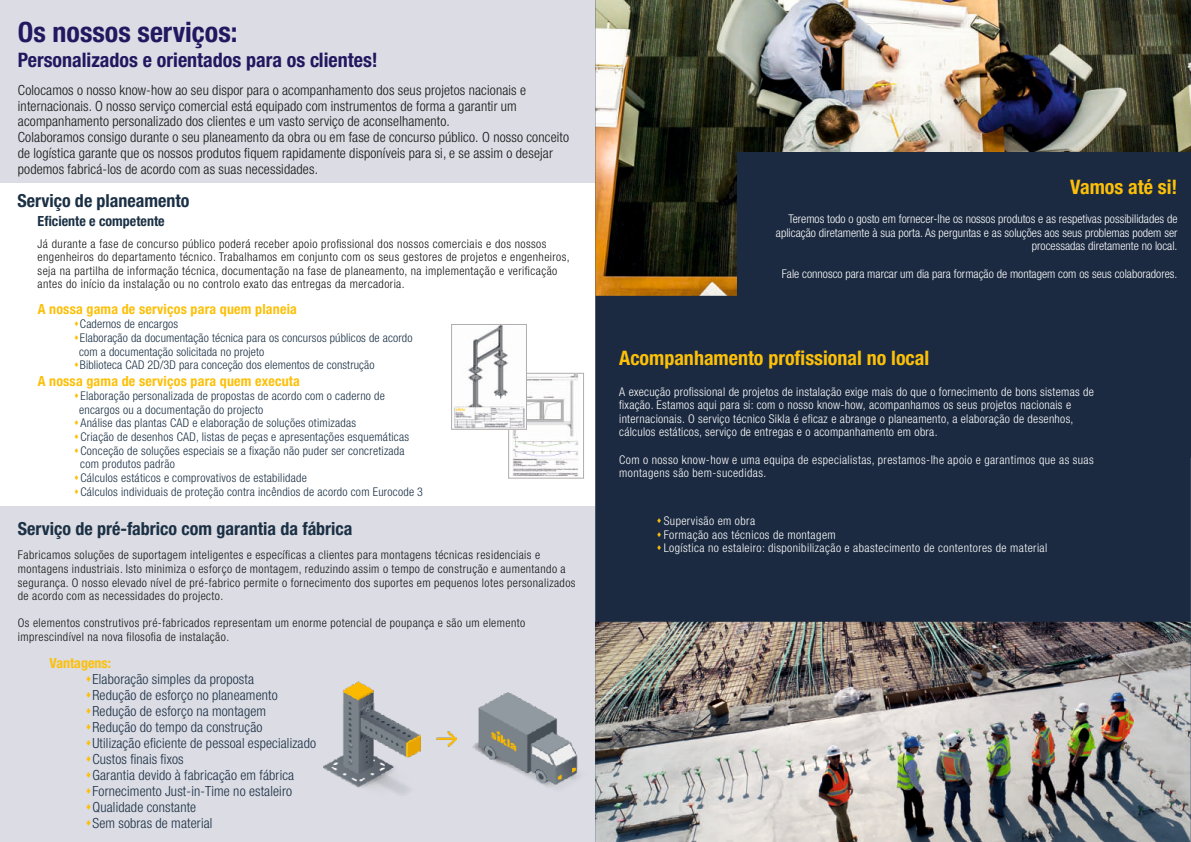
<style>
.page{position:relative;width:1191px;height:842px;background:#fff}
.page>*{position:absolute;margin:0;border:0;box-sizing:border-box;transform-origin:0 0}
.t1{font:700 condensed 28px "Helvetica Neue";color:#221860}
.t2{font:700 condensed 20px "Helvetica Neue";color:#fcc009}
.t3{font:700 condensed 20px "Helvetica Neue LT Std";color:#221860}
.t4{font:700 condensed 18px "Helvetica Neue";color:#1b3044}
.t5{font:300 condensed 14px/15.8px "Helvetica Neue LT Pro";letter-spacing:.01em;color:#151616}
.t6{font:300 condensed 14px "Helvetica Neue LT Pro";letter-spacing:.01em;color:#1b3044}
.t7{font:700 condensed 14px "Helvetica Neue";letter-spacing:.01em;color:#fcc009}
.t8{font:700 condensed 14px "Helvetica Neue";color:#1b3044}
.t9{font:300 condensed 12px/13.8px "Helvetica Neue LT Pro";letter-spacing:.035em;color:#151616}
.t10{font:300 condensed 12px/13.7px "Helvetica Neue LT Pro";letter-spacing:.02em;color:#1b3044}
.t11{font:300 condensed 12px/13.6px "Helvetica Neue LT Pro";letter-spacing:.025em;color:#fff}
.t12{font:300 condensed 12px/13.6px "Helvetica Neue LT Pro";color:#fff;text-align:right}
.s1{color:#fcc009}
</style>
<div class="page">
<div style="left:0;top:0;width:596px;height:182px;background:#dbdce4"></div>
<div style="left:0;top:506px;width:596px;height:336px;background:#dbdce4"></div>
<div style="left:595px;top:0;width:595px;height:842px;background:#1b2a41"></div>
<img style="left:595px;top:622px;width:595px;height:220px">
<img style="left:323px;top:668px;width:383px;height:131px">
<img style="left:512px;top:375px;width:67px;height:101px">
<div style="left:508px;top:373px;width:75px;height:105px;border:1px solid #b0acab"></div>
<img style="left:454px;top:326px;width:70px;height:101px">
<div style="left:451px;top:324px;width:75px;height:105px;border:1px solid #b2aead"></div>
<img style="left:595px;top:0;width:595px;height:296px">
<div style="left:737px;top:152px;width:453px;height:305px;background:#1b2a41"></div>
<h1 class="t1" style="left:18px;top:20px;width:221px">Os nossos serviços:</h1>
<h2 class="t3" style="left:18px;top:53px;width:361px">Personalizados e orientados para os clientes!</h2>
<p class="t5" style="left:18px;top:84px;width:553px">Colocamos o nosso know-how ao seu dispor para o acompanhamento dos seus projetos nacionais e internacionais. O nosso serviço comercial está equipado com instrumentos de forma a garantir um acompanhamento personalizado dos clientes e um vasto serviço de aconselhamento.<br>Colaboramos consigo durante o seu planeamento da obra ou em fase de concurso público. O nosso conceito de logística garante que os nossos produtos fiquem rapidamente disponíveis para si, e se assim o desejar podemos fabricá-los de acordo com as suas necessidades.</p>
<h3 class="t4" style="left:17px;top:193px;width:174px">Serviço de planeamento</h3>
<p class="t9" style="left:38px;top:238px;width:534px">Já durante a fase de concurso público poderá receber apoio profissional dos nossos comerciais e dos nossos engenheiros do departamento técnico. Trabalhamos em conjunto com os seus gestores de projetos e engenheiros, seja na partilha de informação técnica, documentação na fase de planeamento, na implementação e verificação antes do início da instalação ou no controlo exato das entregas da mercadoria.</p>
<p class="t7" style="left:38px;top:303px;width:261px">A nossa gama de serviços para quem planeia</p>
<p class="t10" style="left:74px;top:319px;width:106px"><span class="s1">▲</span>Cadernos de encargos</p>
<p class="t10" style="left:79px;top:332px;width:335px;text-indent:-5px"><span class="s1">▲</span>Elaboração da documentação técnica para os concursos públicos de acordo com a documentação solicitada no projeto</p>
<p class="t10" style="left:74px;top:359px;width:302px"><span class="s1">▲</span>Biblioteca CAD 2D/3D para conceção dos elementos de construção</p>
<p class="t7" style="left:38px;top:375px;width:264px">A nossa gama de serviços para quem executa</p>
<p class="t10" style="left:79px;top:391px;width:307px;text-indent:-5px"><span class="s1">▲</span>Elaboração personalizada de propostas de acordo com o caderno de encargos ou a documentação do projecto</p>
<p class="t10" style="left:74px;top:418px;width:284px"><span class="s1">▲</span>Análise das plantas CAD e elaboração de soluções otimizadas</p>
<p class="t10" style="left:74px;top:432px;width:337px"><span class="s1">▲</span>Criação de desenhos CAD, listas de peças e apresentações esquemáticas</p>
<p class="t10" style="left:80px;top:445px;width:326px;text-indent:-6px"><span class="s1">▲</span>Conceção de soluções especiais se a fixação não puder ser concretizada com produtos padrão</p>
<p class="t10" style="left:74px;top:472px;width:234px"><span class="s1">▲</span>Cálculos estáticos e comprovativos de estabilidade</p>
<p class="t10" style="left:74px;top:486px;width:351px"><span class="s1">▲</span>Cálculos individuais de proteção contra incêndios de acordo com Eurocode 3</p>
<h3 class="t4" style="left:18px;top:521px;width:336px">Serviço de pré-fabrico com garantia da fábrica</h3>
<p class="t9" style="left:18px;top:549px;width:559px">Fabricamos soluções de suportagem inteligentes e específicas a clientes para montagens técnicas residenciais e montagens industriais. Isto minimiza o esforço de montagem, reduzindo assim o tempo de construção e aumentando a segurança. O nosso elevado nível de pré-fabrico permite o fornecimento dos suportes em pequenos lotes personalizados de acordo com as necessidades do projecto.</p>
<p class="t9" style="left:18px;top:618px;width:509px">Os elementos construtivos pré-fabricados representam um enorme potencial de poupança e são um elemento imprescindível na nova filosofia de instalação.</p>
<p class="t7" style="left:49px;top:657px;width:63px">Vantagens:</p>
<p class="t6" style="left:85px;top:674px;width:170px"><span class="s1">▲</span>Elaboração simples da proposta</p>
<p class="t6" style="left:85px;top:690px;width:194px"><span class="s1">▲</span>Redução de esforço no planeamento</p>
<p class="t6" style="left:85px;top:706px;width:182px"><span class="s1">▲</span>Redução de esforço na montagem</p>
<p class="t6" style="left:85px;top:722px;width:179px"><span class="s1">▲</span>Redução do tempo da construção</p>
<p class="t6" style="left:85px;top:738px;width:232px"><span class="s1">▲</span>Utilização eficiente de pessoal especializado</p>
<p class="t6" style="left:85px;top:754px;width:100px"><span class="s1">▲</span>Custos finais fixos</p>
<p class="t6" style="left:85px;top:770px;width:210px"><span class="s1">▲</span>Garantia devido à fabricação em fábrica</p>
<p class="t6" style="left:85px;top:786px;width:208px"><span class="s1">▲</span>Fornecimento Just-in-Time no estaleiro</p>
<p class="t6" style="left:85px;top:802px;width:112px"><span class="s1">▲</span>Qualidade constante</p>
<p class="t6" style="left:85px;top:818px;width:129px"><span class="s1">▲</span>Sem sobras de material</p>
<p class="t8" style="left:38px;top:215px;width:128px">Eficiente e competente</p>
<h2 class="t2" style="left:1070px;top:179px;width:109px">Vamos até si!</h2>
<p class="t12" style="left:776px;top:214px;width:403px">Teremos todo o gosto em fornecer-lhe os nossos produtos e as respetivas possibilidades de aplicação diretamente à sua porta. As perguntas e as soluções aos seus problemas podem ser processadas diretamente no local.</p>
<p class="t12" style="left:782px;top:268px;width:397px">Fale connosco para marcar um dia para formação de montagem com os seus colaboradores.</p>
<h2 class="t2" style="left:619px;top:349px;width:311px">Acompanhamento profissional no local</h2>
<p class="t11" style="left:619px;top:386px;width:476px">A execução profissional de projetos de instalação exige mais do que o fornecimento de bons sistemas de fixação. Estamos aqui para si: com o nosso know-how, acompanhamos os seus projetos nacionais e internacionais. O serviço técnico Sikla é eficaz e abrange o planeamento, a elaboração de desenhos, cálculos estáticos, serviço de entregas e o acompanhamento em obra.</p>
<p class="t11" style="left:619px;top:454px;width:476px">Com o nosso know-how e uma equipa de especialistas, prestamos-lhe apoio e garantimos que as suas montagens são bem-sucedidas.</p>
<p class="t11" style="left:656px;top:516px;width:100px"><span class="s1">▲</span> Supervisão em obra</p>
<p class="t11" style="left:656px;top:529px;width:181px"><span class="s1">▲</span> Formação aos técnicos de montagem</p>
<p class="t11" style="left:656px;top:543px;width:392px"><span class="s1">▲</span> Logística no estaleiro: disponibilização e abastecimento de contentores de material</p>
</div>
